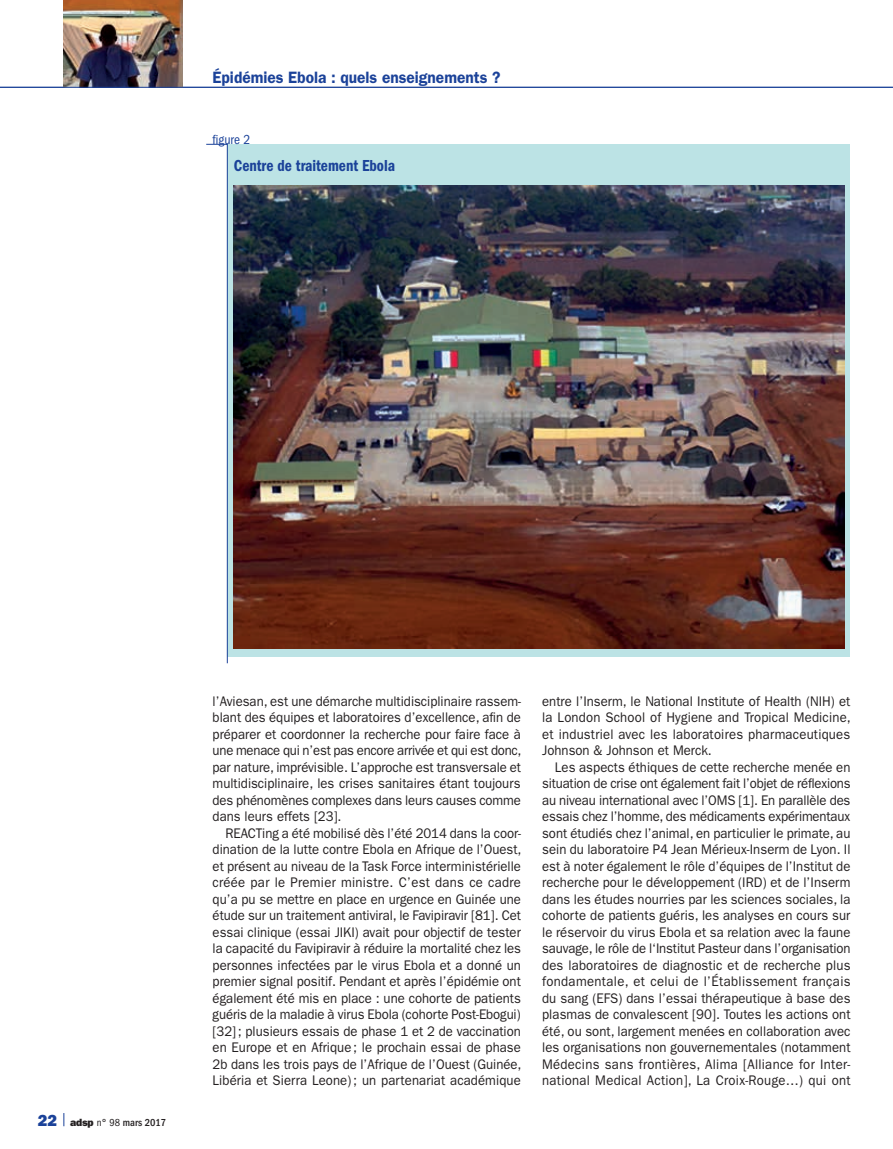
<style>
.page{position:relative;width:893px;height:1149px;background:#fff}
.page>*{position:absolute;margin:0;border:0;box-sizing:border-box;transform-origin:0 0}
.t1{font:600 16.5px "ITC Franklin Gothic Std";color:#1b4299;scale:.94 1}
.t2{font:16.5px "ITC Franklin Gothic Std Dm Cd";color:#1b4299;scale:.94 1}
.t3{font:13.95px/16.5px "ITC Franklin Gothic Std";letter-spacing:.005em;color:#231f20;text-align:justify;scale:.94 1}
.t4{font:condensed 13.5px "ITC Franklin Gothic Std";color:#1b4299}
.t5{font:500 condensed 10.5px "ITC Franklin Gothic Std";color:#231f20}
.s1{font-family:"ITC Franklin Gothic Std Hvy";font-weight:400;font-stretch:normal;font-size:16.2px;color:#1b4299}
.s2{font-family:"ITC Franklin Gothic Std Hvy";font-weight:400;font-stretch:normal}
.s3{font-weight:400}
</style>
<div class="page">
<svg style="left:64px;top:1113px;width:1px;height:12px"></svg>
<img style="left:64px;top:0;width:119px;height:87px">
<hr style="left:0;top:87px;width:893px;height:1px;background:#1b4299">
<div style="left:227px;top:144px;width:623px;height:513px;background:#bce3e5"></div>
<svg style="left:206px;top:144px;width:22px;height:519px"></svg>
<img style="left:234px;top:185px;width:610px;height:463px">
<p class="t1" style="left:213px;top:68px;width:308px">Épidémies Ebola : quels enseignements ?</p>
<p class="t4" style="left:213px;top:132px;width:39px">figure 2</p>
<p class="t2" style="left:234px;top:156px;width:173px">Centre de traitement Ebola</p>
<p class="t5" style="left:38px;top:1115px;width:130px"><span class="s1">22</span> <span class="s2">adsp</span> <span class="s3">n° 98</span> mars 2017</p>
<p class="t3" style="left:213px;top:692px;width:330px">l’Aviesan, est une démarche multidisciplinaire rassem‑ blant des équipes et laboratoires d’excellence, afin de préparer et coordonner la recherche pour faire face à une menace qui n’est pas encore arrivée et qui est donc, par nature, imprévisible. L’approche est transversale et multidisciplinaire, les crises sanitaires étant toujours des phénomènes complexes dans leurs causes comme dans leurs effets [23].</p>
<p class="t3" style="left:213px;top:824px;width:330px;text-indent:13px">REACTing a été mobilisé dès l’été 2014 dans la coor‑ dination de la lutte contre Ebola en Afrique de l’Ouest, et présent au niveau de la Task Force interministérielle créée par le Premier ministre. C’est dans ce cadre qu’a pu se mettre en place en urgence en Guinée une étude sur un traitement antiviral, le Favipiravir [81]. Cet essai clinique (essai JIKI) avait pour objectif de tester la capacité du Favipiravir à réduire la mortalité chez les personnes infectées par le virus Ebola et a donné un premier signal positif. Pendant et après l’épidémie ont également été mis en place : une cohorte de patients guéris de la maladie à virus Ebola (cohorte Post-Ebogui) [32]; plusieurs essais de phase 1 et 2 de vaccination en Europe et en Afrique; le prochain essai de phase 2b dans les trois pays de l’Afrique de l’Ouest (Guinée, Libéria et Sierra Leone); un partenariat académique</p>
<p class="t3" style="left:542px;top:692px;width:330px">entre l’Inserm, le National Institute of Health (NIH) et la London School of Hygiene and Tropical Medicine, et industriel avec les laboratoires pharmaceutiques Johnson &amp; Johnson et Merck.</p>
<p class="t3" style="left:542px;top:758px;width:330px;text-indent:13px">Les aspects éthiques de cette recherche menée en situation de crise ont également fait l’objet de réflexions au niveau international avec l’OMS [1]. En parallèle des essais chez l’homme, des médicaments expérimentaux sont étudiés chez l’animal, en particulier le primate, au sein du laboratoire P4 Jean Mérieux-Inserm de Lyon. Il est à noter également le rôle d’équipes de l’Institut de recherche pour le développement (IRD) et de l’Inserm dans les études nourries par les sciences sociales, la cohorte de patients guéris, les analyses en cours sur le réservoir du virus Ebola et sa relation avec la faune sauvage, le rôle de l‘Institut Pasteur dans l’organisation des laboratoires de diagnostic et de recherche plus fondamentale, et celui de l’Établissement français du sang (EFS) dans l’essai thérapeutique à base des plasmas de convalescent [90]. Toutes les actions ont été, ou sont, largement menées en collaboration avec les organisations non gouvernementales (notamment Médecins sans frontières, Alima [Alliance for Inter‑ national Medical Action], La Croix-Rouge…) qui ont</p>
</div>
